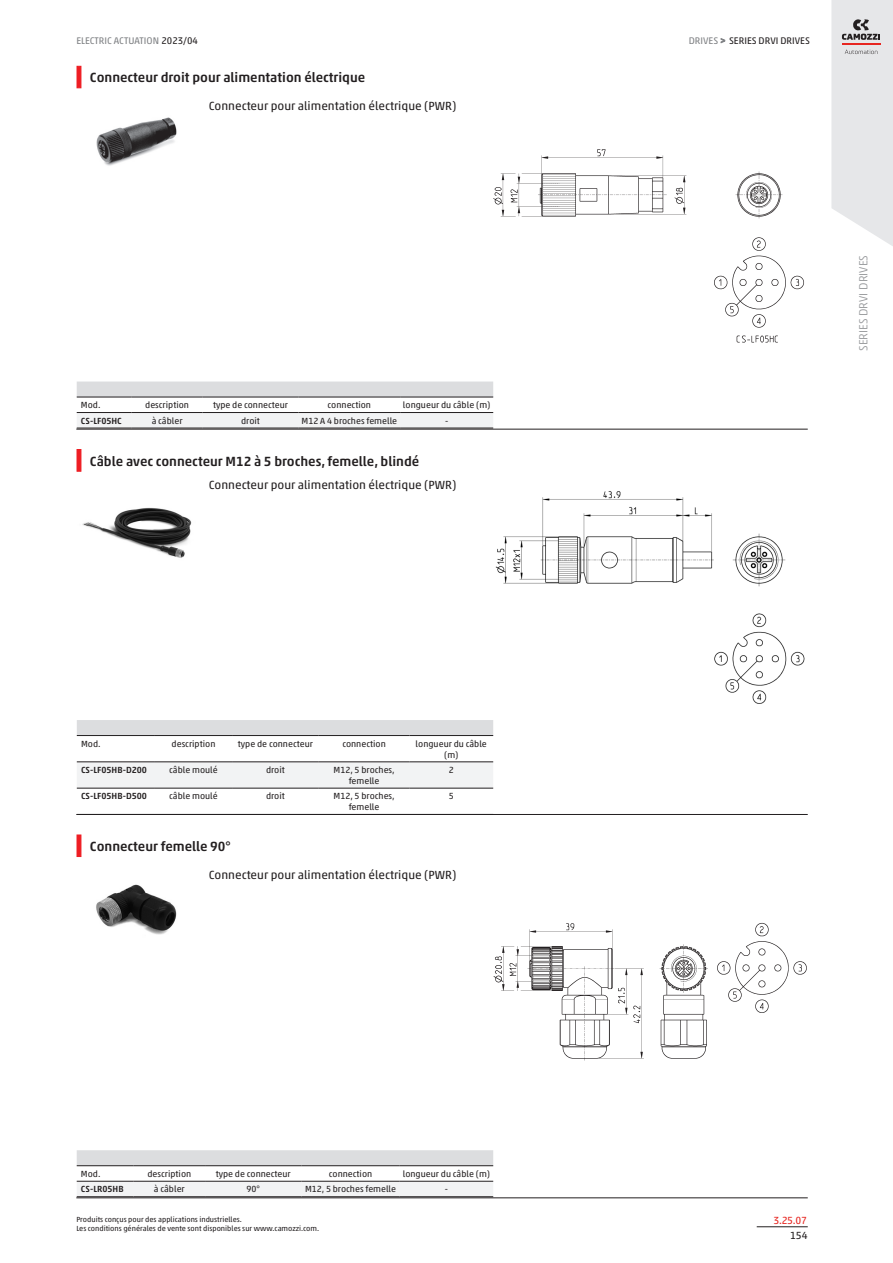
<style>
.page{position:relative;width:893px;height:1263px;background:#fff}
.page>*{position:absolute;margin:0;border:0;box-sizing:border-box;transform-origin:0 0}
.blockTitle_value{font:500 13.5px "Akko W1 G";color:#231f20}
.normal_value{font:12px "Akko W1 G";color:#231f20}
.t1{font:300 12px "Akko W1 G";color:#939598}
.secR{font:10.5px "Akko W1 G";color:#e72621}
.sec4R{font:10.5px "Akko W1 G";color:#231f20}
.footTitleR{font:9.75px "Akko W1 G";color:#808285}
.headTitleR{font:9.75px "Akko W1 G";color:#231f20}
.models_header{font:9px/10.8px "Akko W1 G";color:#231f20;text-align:center}
.models_cell{font:9px/10.8px "Akko W1 G";color:#231f20;text-align:center}
.models_row_header{font:500 9px "Akko W1 G";color:#231f20}
.models_model{font:9px "Akko W1 G";color:#231f20}
.footNotesR{font:7.5px/9px "Akko W1 G";color:#231f20}
.s1{color:#231f20}
.s2{color:#808285}
.s3{font-size:9px;color:#808285}
</style>
<div class="page">
<hr style="left:757px;top:1226px;width:51px;height:1px;background:#231f20">
<svg style="left:831px;top:0;width:62px;height:246px;background:#e4e4e6"></svg>
<hr style="left:77px;top:66px;width:4px;height:22px;background:#ee1d23">
<svg style="left:77px;top:381px;width:416px;height:16px;background:#d7d8da"></svg>
<div style="left:77px;top:413px;width:416px;height:15px;background:#f2f3f4"></div>
<hr style="left:77px;top:428px;width:55px;height:1px;background:#231f20">
<hr style="left:132px;top:428px;width:71px;height:1px;background:#231f20">
<hr style="left:203px;top:428px;width:95px;height:1px;background:#231f20">
<hr style="left:298px;top:428px;width:102px;height:1px;background:#231f20">
<hr style="left:400px;top:428px;width:93px;height:1px;background:#231f20">
<hr style="left:77px;top:397px;width:55px;height:1px;background:#231f20">
<hr style="left:77px;top:412px;width:55px;height:1px;background:#231f20">
<hr style="left:132px;top:397px;width:71px;height:1px;background:#231f20">
<hr style="left:132px;top:412px;width:71px;height:1px;background:#231f20">
<hr style="left:203px;top:397px;width:95px;height:1px;background:#231f20">
<hr style="left:203px;top:412px;width:95px;height:1px;background:#231f20">
<hr style="left:298px;top:397px;width:102px;height:1px;background:#231f20">
<hr style="left:298px;top:412px;width:102px;height:1px;background:#231f20">
<hr style="left:400px;top:397px;width:93px;height:1px;background:#231f20">
<hr style="left:400px;top:412px;width:93px;height:1px;background:#231f20">
<hr style="left:76px;top:429px;width:732px;height:1px;background:#231f20">
<img style="left:493px;top:149px;width:311px;height:194px">
<img style="left:96px;top:117px;width:81px;height:49px">
<hr style="left:77px;top:449px;width:4px;height:23px;background:#ee1d23">
<div style="left:77px;top:720px;width:416px;height:15px;background:#dcdddf"></div>
<svg style="left:77px;top:762px;width:416px;height:26px"></svg>
<hr style="left:77px;top:788px;width:78px;height:1px;background:#231f20">
<hr style="left:155px;top:788px;width:77px;height:1px;background:#231f20">
<hr style="left:232px;top:788px;width:87px;height:1px;background:#231f20">
<hr style="left:319px;top:788px;width:90px;height:1px;background:#231f20">
<hr style="left:409px;top:788px;width:84px;height:1px;background:#231f20">
<hr style="left:77px;top:735px;width:78px;height:1px;background:#231f20">
<hr style="left:77px;top:761px;width:78px;height:1px;background:#231f20">
<hr style="left:155px;top:735px;width:77px;height:1px;background:#231f20">
<hr style="left:155px;top:761px;width:77px;height:1px;background:#231f20">
<hr style="left:232px;top:735px;width:87px;height:1px;background:#231f20">
<hr style="left:232px;top:761px;width:87px;height:1px;background:#231f20">
<hr style="left:319px;top:735px;width:90px;height:1px;background:#231f20">
<hr style="left:319px;top:761px;width:90px;height:1px;background:#231f20">
<hr style="left:409px;top:735px;width:84px;height:1px;background:#231f20">
<hr style="left:409px;top:761px;width:84px;height:1px;background:#231f20">
<hr style="left:76px;top:814px;width:732px;height:1px;background:#231f20">
<img style="left:82px;top:507px;width:110px;height:51px">
<img style="left:495px;top:491px;width:310px;height:213px">
<hr style="left:77px;top:835px;width:4px;height:22px;background:#ee1d23">
<div style="left:77px;top:1150px;width:416px;height:15px;background:#dcdddf"></div>
<div style="left:77px;top:1182px;width:416px;height:14px;background:#f2f3f4"></div>
<hr style="left:77px;top:1196px;width:57px;height:1px;background:#231f20">
<hr style="left:134px;top:1196px;width:71px;height:1px;background:#231f20">
<hr style="left:205px;top:1196px;width:96px;height:1px;background:#231f20">
<hr style="left:301px;top:1196px;width:99px;height:1px;background:#231f20">
<hr style="left:400px;top:1196px;width:93px;height:1px;background:#231f20">
<hr style="left:77px;top:1165px;width:57px;height:1px;background:#231f20">
<hr style="left:77px;top:1181px;width:57px;height:1px;background:#231f20">
<hr style="left:134px;top:1165px;width:71px;height:1px;background:#231f20">
<hr style="left:134px;top:1181px;width:71px;height:1px;background:#231f20">
<hr style="left:205px;top:1165px;width:96px;height:1px;background:#231f20">
<hr style="left:205px;top:1181px;width:96px;height:1px;background:#231f20">
<hr style="left:301px;top:1165px;width:99px;height:1px;background:#231f20">
<hr style="left:301px;top:1181px;width:99px;height:1px;background:#231f20">
<hr style="left:400px;top:1165px;width:93px;height:1px;background:#231f20">
<hr style="left:400px;top:1181px;width:93px;height:1px;background:#231f20">
<hr style="left:76px;top:1197px;width:732px;height:1px;background:#231f20">
<img style="left:493px;top:922px;width:314px;height:139px">
<img style="left:96px;top:884px;width:81px;height:51px">
<p class="footTitleR" style="left:76px;top:33px;width:123px">ELECTRIC ACTUATION <span class="s1">2023/04</span></p>
<p class="headTitleR" style="left:689px;top:33px;width:123px"><span class="s2">DRIVES</span> <span class="s3">&gt;</span> SERIES DRVI DRIVES</p>
<p class="blockTitle_value" style="left:90px;top:68px;width:277px">Connecteur droit pour alimentation électrique</p>
<p class="normal_value" style="left:209px;top:97px;width:249px">Connecteur pour alimentation électrique (PWR)</p>
<p class="models_model" style="left:81px;top:399px;width:21px">Mod.</p>
<p class="models_header" style="left:145px;top:399px;width:45px">description</p>
<p class="models_header" style="left:213px;top:399px;width:77px">type de connecteur</p>
<p class="models_header" style="left:328px;top:399px;width:45px">connection</p>
<p class="models_header" style="left:403px;top:399px;width:89px">longueur du câble (m)</p>
<p class="models_row_header" style="left:81px;top:414px;width:42px">CS-LF05HC</p>
<p class="models_cell" style="left:152px;top:415px;width:32px">à câbler</p>
<p class="models_cell" style="left:241px;top:415px;width:20px">droit</p>
<p class="models_cell" style="left:301px;top:415px;width:97px">M12 A 4 broches femelle</p>
<p class="models_cell" style="left:445px;top:415px;width:5px">-</p>
<p class="blockTitle_value" style="left:90px;top:451px;width:331px">Câble avec connecteur M12 à 5 broches, femelle, blindé</p>
<p class="normal_value" style="left:209px;top:476px;width:249px">Connecteur pour alimentation électrique (PWR)</p>
<p class="t1" style="left:855px;top:351px;width:97px;rotate:-90deg">SERIES DRVI DRIVES</p>
<p class="models_model" style="left:81px;top:737px;width:21px">Mod.</p>
<p class="models_header" style="left:172px;top:738px;width:45px">description</p>
<p class="models_header" style="left:238px;top:738px;width:77px">type de connecteur</p>
<p class="models_header" style="left:342px;top:738px;width:45px">connection</p>
<p class="models_header" style="left:416px;top:738px;width:73px">longueur du câble (m)</p>
<p class="models_row_header" style="left:81px;top:763px;width:68px">CS-LF05HB-D200</p>
<p class="models_cell" style="left:169px;top:764px;width:50px">câble moulé</p>
<p class="models_cell" style="left:266px;top:764px;width:20px">droit</p>
<p class="models_cell" style="left:334px;top:764px;width:63px">M12, 5 broches, femelle</p>
<p class="models_cell" style="left:449px;top:764px;width:7px">2</p>
<p class="models_row_header" style="left:81px;top:790px;width:68px">CS-LF05HB-D500</p>
<p class="models_cell" style="left:169px;top:790px;width:50px">câble moulé</p>
<p class="models_cell" style="left:266px;top:790px;width:20px">droit</p>
<p class="models_cell" style="left:334px;top:790px;width:63px">M12, 5 broches, femelle</p>
<p class="models_cell" style="left:449px;top:790px;width:7px">5</p>
<p class="blockTitle_value" style="left:90px;top:836px;width:142px">Connecteur femelle 90°</p>
<p class="normal_value" style="left:209px;top:866px;width:249px">Connecteur pour alimentation électrique (PWR)</p>
<p class="models_model" style="left:81px;top:1167px;width:21px">Mod.</p>
<p class="models_header" style="left:147px;top:1168px;width:45px">description</p>
<p class="models_header" style="left:216px;top:1168px;width:77px">type de connecteur</p>
<p class="models_header" style="left:329px;top:1168px;width:45px">connection</p>
<p class="models_header" style="left:403px;top:1168px;width:89px">longueur du câble (m)</p>
<p class="models_row_header" style="left:81px;top:1183px;width:44px">CS-LR05HB</p>
<p class="models_cell" style="left:154px;top:1183px;width:32px">à câbler</p>
<p class="models_cell" style="left:246px;top:1183px;width:15px">90°</p>
<p class="models_cell" style="left:305px;top:1183px;width:93px">M12, 5 broches femelle</p>
<p class="models_cell" style="left:445px;top:1183px;width:5px">-</p>
<p class="footNotesR" style="left:76px;top:1214px;width:244px">Produits conçus pour des applications industrielles.<br>Les conditions générales de vente sont disponibles sur www.camozzi.com.</p>
<p class="secR" style="left:773px;top:1212px;width:35px">3.25.07</p>
<p class="sec4R" style="left:790px;top:1228px;width:19px">154</p>
</div>
